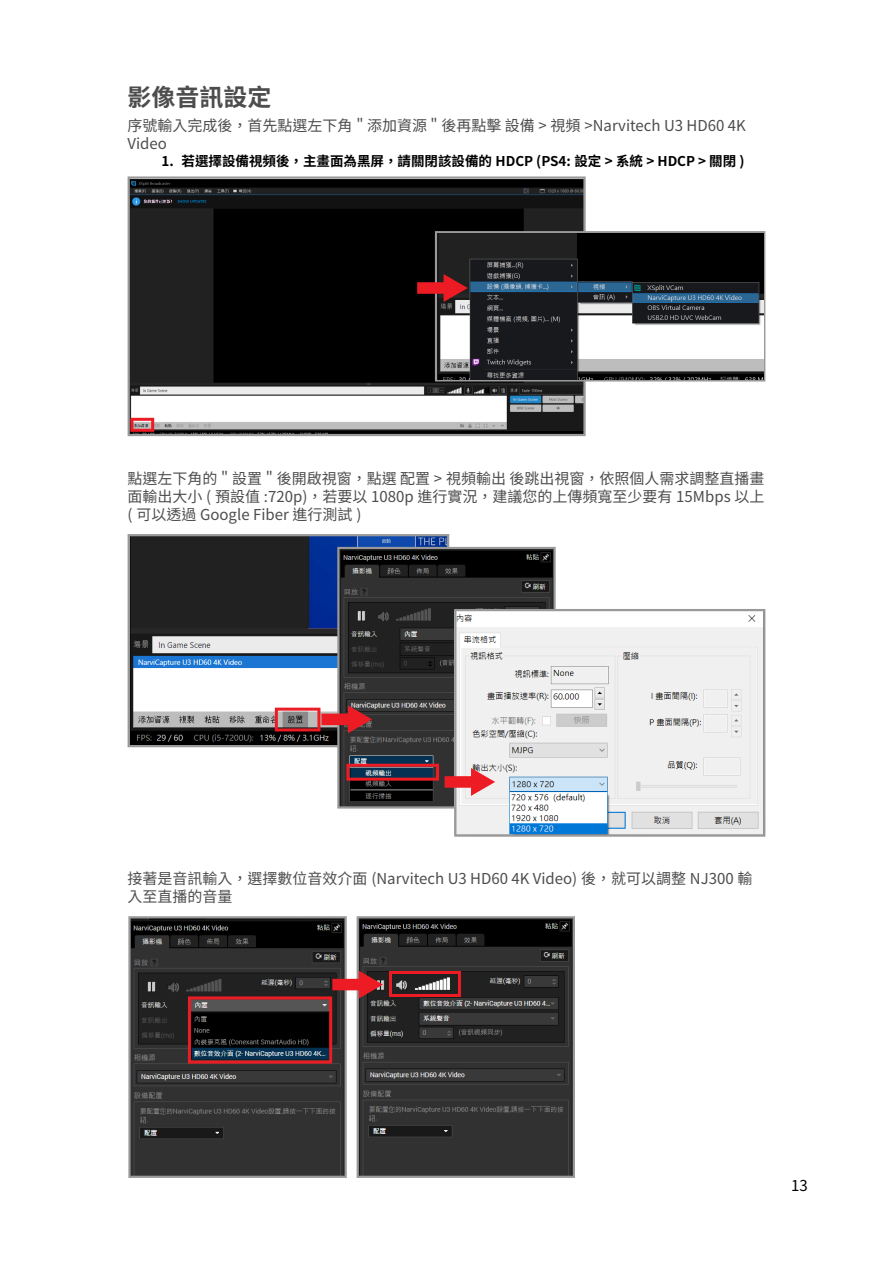
<style>
.page{position:relative;width:893px;height:1263px;background:#fff}
.page>*{position:absolute;margin:0;border:0;box-sizing:border-box;transform-origin:0 0}
.t1{font:700 24px "Noto Sans CJ Ktc";color:#4d4d4d}
.t2{font:15px/18px "Noto Sans CJ Ktc";color:#4d4d4d}
.t3{font:15px "Noto Sans CJ Ktc";color:#000}
.t4{font:700 13.5px "Noto Sans CJ Ktc";color:#000}
</style>
<div class="page">
<svg style="left:128px;top:176px;width:458px;height:260px;background:#363637"></svg>
<svg style="left:435px;top:231px;width:330px;height:150px;background:#828282"></svg>
<img style="left:437px;top:233px;width:326px;height:146px">
<svg style="left:417px;top:274px;width:51px;height:28px"></svg>
<svg style="left:128px;top:534px;width:321px;height:213px"></svg>
<svg style="left:337px;top:547px;width:219px;height:261px;background:#2e2f2f"></svg>
<svg style="left:346px;top:764px;width:93px;height:17px;background:#6f3547"></svg>
<svg style="left:454px;top:609px;width:311px;height:228px;fill:#f0f0f0"></svg>
<svg style="left:275px;top:705px;width:97px;height:28px;background:#a8595c"></svg>
<svg style="left:445px;top:768px;width:50px;height:28px"></svg>
<svg style="left:128px;top:916px;width:219px;height:262px;background:#333"></svg>
<svg style="left:357px;top:916px;width:218px;height:262px;background:#333"></svg>
<svg style="left:389px;top:971px;width:72px;height:26px;background:#7b3d3f"></svg>
<svg style="left:188px;top:971px;width:195px;height:92px;background:#453336"></svg>
<h1 class="t1" style="left:128px;top:84px;width:145px">影像音訊設定</h1>
<p class="t2" style="left:128px;top:117px;width:620px">序號輸入完成後，首先點選左下角 " 添加資源 " 後再點擊設備 &gt; 視頻 &gt;Narvitech U3 HD60 4K<br>Video</p>
<p class="t4" style="left:162px;top:154px;width:585px">1. 若選擇設備視頻後，主畫面為黑屏，請關閉該設備的 HDCP (PS4: 設定 &gt; 系統 &gt; HDCP &gt; 關閉 )</p>
<p class="t2" style="left:128px;top:470px;width:638px;text-align:justify">點選左下角的 " 設置 " 後開啟視窗，點選配置 &gt; 視頻輸出後跳出視窗，依照個人需求調整直播畫面輸出大小 ( 預設值 :720p)，若要以 1080p 進行實況，建議您的上傳頻寬至少要有 15Mbps 以上( 可以透過 Google Fiber 進行測試 )</p>
<p class="t2" style="left:128px;top:870px;width:626px">接著是音訊輸入，選擇數位音效介面 (Narvitech U3 HD60 4K Video) 後，就可以調整 NJ300 輸入至直播的音量</p>
<p class="t3" style="left:791px;top:1177px;width:18px">13</p>
</div>
